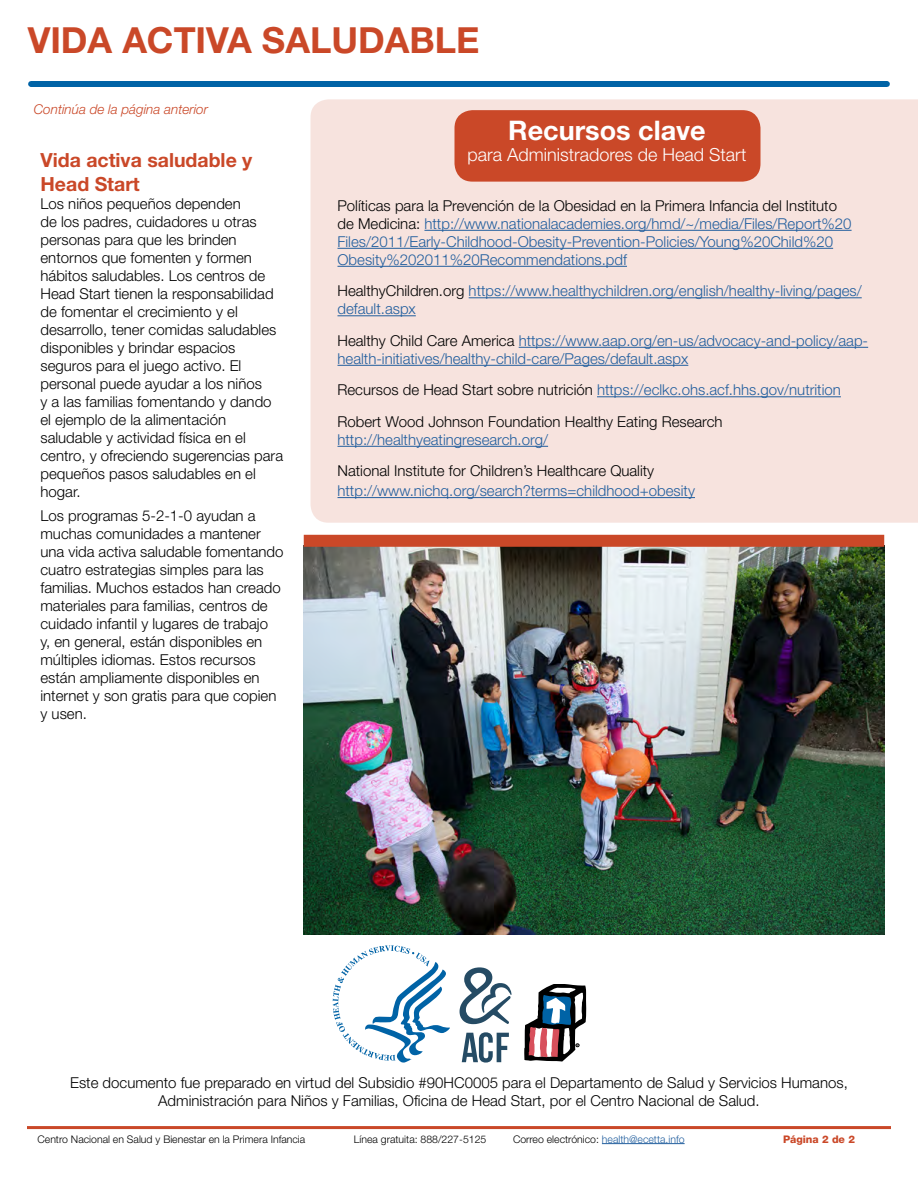
<style>
.page{position:relative;width:918px;height:1188px;background:#fff}
.page>*{position:absolute;margin:0;border:0;box-sizing:border-box;transform-origin:0 0}
.t1{font:700 36px "Helvetica Neue LT Std";color:#ca4828}
.t2{font:700 27px "Helvetica Neue LT Std";color:#fff}
.t3{font:700 19.5px/23.4px "Helvetica Neue LT Std";color:#ca4828}
.t4{font:300 18px "Helvetica Neue LT Std";color:#fff}
.t5{font:300 15px/18px "Helvetica Neue LT Std";color:#000}
.t6{font:300 15px/18px "Helvetica Neue LT Std";color:#215e9e}
.t7{font:italic 300 13.5px "Helvetica Neue LT Std";color:#ca4828}
.t8{font:300 10.5px "Helvetica Neue LT Std";color:#000}
.t9{font:800 10.5px "Helvetica Neue LT Std";color:#ca4828}
.s1{color:#000}
.s2{color:#215e9e}
</style>
<div class="page">
<hr style="left:27px;top:1126px;width:864px;height:3px;background:#ca4828">
<hr style="left:602px;top:1143px;width:83px;height:1px;background:#215e9e">
<img style="left:304px;top:547px;width:580px;height:387px">
<div style="left:310px;top:99px;width:608px;height:424px;background:#f7e3de"></div>
<div style="left:454px;top:110px;width:306px;height:72px;background:#ca4828;border-radius:18px"></div>
<div style="left:31px;top:81px;width:856px;height:6px;background:#0063a6"></div>
<hr style="left:424px;top:230px;width:428px;height:1px;background:#215e9e">
<hr style="left:338px;top:248px;width:495px;height:1px;background:#215e9e">
<hr style="left:338px;top:266px;width:289px;height:1px;background:#215e9e">
<hr style="left:469px;top:297px;width:393px;height:1px;background:#215e9e">
<hr style="left:338px;top:315px;width:78px;height:1px;background:#215e9e">
<hr style="left:519px;top:347px;width:349px;height:1px;background:#215e9e">
<hr style="left:338px;top:365px;width:350px;height:1px;background:#215e9e">
<hr style="left:597px;top:396px;width:244px;height:1px;background:#215e9e">
<hr style="left:338px;top:446px;width:210px;height:1px;background:#215e9e">
<hr style="left:338px;top:497px;width:357px;height:1px;background:#215e9e">
<div style="left:304px;top:535px;width:580px;height:12px;background:#ca4828"></div>
<svg style="left:333px;top:945px;width:117px;height:118px"></svg>
<svg style="left:462px;top:1032px;width:47px;height:31px"></svg>
<svg style="left:460px;top:967px;width:52px;height:57px"></svg>
<svg style="left:524px;top:984px;width:63px;height:78px"></svg>
<h1 class="t1" style="left:28px;top:18px;width:453px">VIDA ACTIVA SALUDABLE</h1>
<p class="t7" style="left:34px;top:101px;width:176px">Continúa de la página anterior</p>
<h3 class="t3" style="left:40px;top:148px;width:213px">Vida activa saludable y<br>Head Start</h3>
<p class="t5" style="left:40px;top:194px;width:244px">Los niños pequeños dependen<br>de los padres, cuidadores u otras personas para que les brinden entornos que fomenten y formen hábitos saludables. Los centros de<br>Head Start tienen la responsabilidad de fomentar el crecimiento y el desarrollo, tener comidas saludables disponibles y brindar espacios seguros para el juego activo. El personal puede ayudar a los niños<br>y a las familias fomentando y dando el ejemplo de la alimentación saludable y actividad física en el centro, y ofreciendo sugerencias para pequeños pasos saludables en el hogar.</p>
<p class="t5" style="left:40px;top:507px;width:245px">Los programas 5-2-1-0 ayudan a muchas comunidades a mantener una vida activa saludable fomentando cuatro estrategias simples para las familias. Muchos estados han creado materiales para familias, centros de cuidado infantil y lugares de trabajo<br>y, en general, están disponibles en múltiples idiomas. Estos recursos están ampliamente disponibles en internet y son gratis para que copien y usen.</p>
<h2 class="t2" style="left:508px;top:113px;width:199px">Recursos clave</h2>
<h2 class="t4" style="left:468px;top:144px;width:280px">para Administradores de Head Start</h2>
<p class="t6" style="left:338px;top:196px;width:516px"><span class="s1">Políticas para la Prevención de la Obesidad en la Primera Infancia del Instituto de Medicina:</span> http://www.nationalacademies.org/hmd/~/media/Files/Report%20<br>Files/2011/Early-Childhood-Obesity-Prevention-Policies/Young%20Child%20<br>Obesity%202011%20Recommendations.pdf</p>
<p class="t6" style="left:338px;top:282px;width:526px"><span class="s1">HealthyChildren.org</span> https://www.healthychildren.org/english/healthy-living/pages/ default.aspx</p>
<p class="t6" style="left:338px;top:331px;width:532px"><span class="s1">Healthy Child Care America</span> https://www.aap.org/en-us/advocacy-and-policy/aap&shy;health-initiatives/healthy-child-care/Pages/default.aspx</p>
<p class="t6" style="left:338px;top:381px;width:505px"><span class="s1">Recursos de Head Start sobre nutrición</span> https://eclkc.ohs.acf.hhs.gov/nutrition</p>
<p class="t5" style="left:338px;top:412px;width:387px">Robert Wood Johnson Foundation Healthy Eating Research <span class="s2">http://healthyeatingresearch.org/</span></p>
<p class="t6" style="left:338px;top:461px;width:359px;line-height:19.8px"><span class="s1">National Institute for Children’s Healthcare Quality </span>http://www.nichq.org/search?terms=childhood+obesity</p>
<p class="t5" style="left:70px;top:1074px;width:779px;text-align:center">Este documento fue preparado en virtud del Subsidio #90HC0005 para el Departamento de Salud y Servicios Humanos,<br>Administración para Niños y Familias, Oficina de Head Start, por el Centro Nacional de Salud.</p>
<p class="t8" style="left:38px;top:1132px;width:269px">Centro Nacional en Salud y Bienestar en la Primera Infancia</p>
<p class="t8" style="left:354px;top:1132px;width:134px">Línea gratuita: 888/227-5125</p>
<p class="t8" style="left:513px;top:1132px;width:173px">Correo electrónico: <span class="s2">health@ecetta.info</span></p>
<p class="t9" style="left:783px;top:1133px;width:73px">Página 2 de 2</p>
</div>
